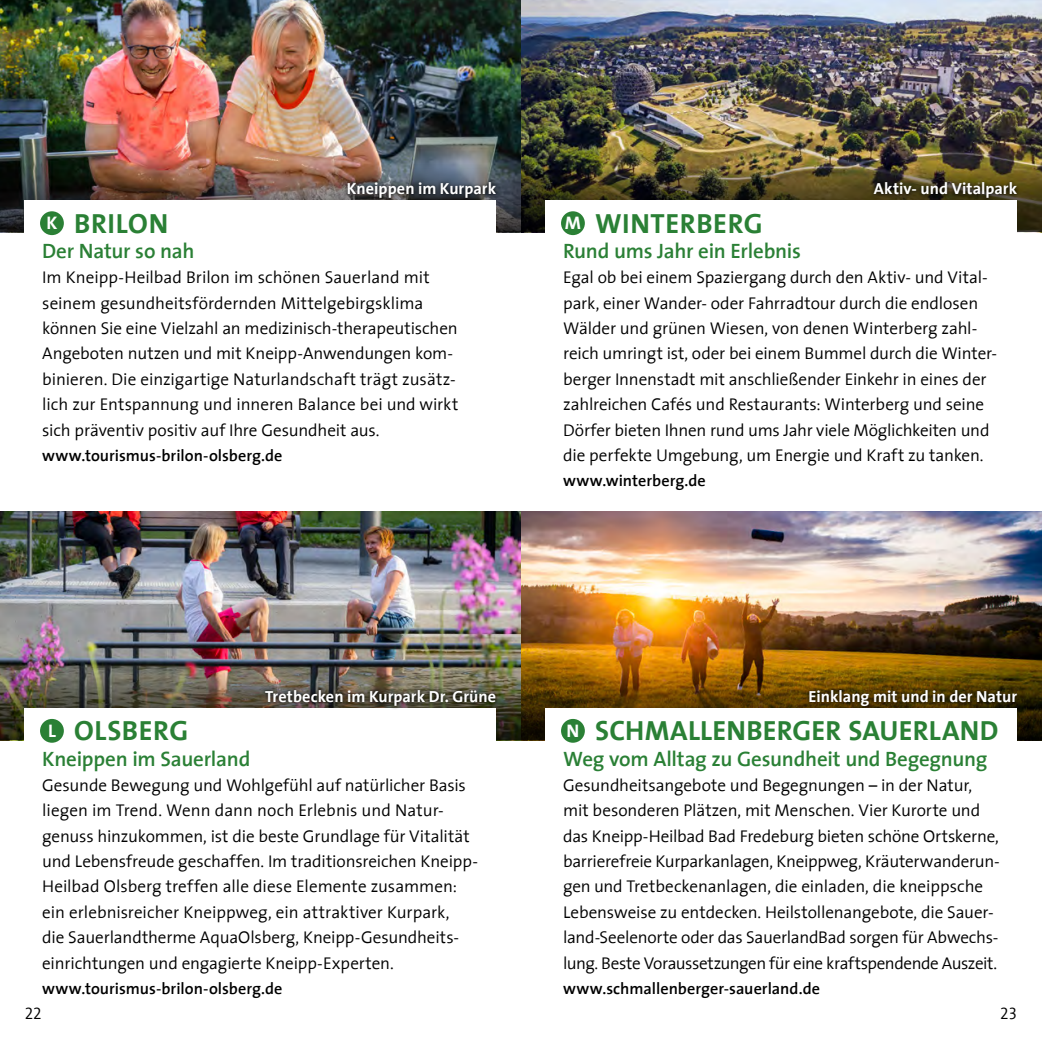
<style>
.page{position:relative;width:1042px;height:1042px;background:#fff}
.page>*{position:absolute;margin:0;border:0;box-sizing:border-box;transform-origin:0 0}
.t1{font:700 28px "The Sans";letter-spacing:.01em;color:#2a8035}
.t2{font:600 21px "The Sans";letter-spacing:-.01em;color:#2a8035}
.t3{font:300 17.15px/25.4px "The Sans";letter-spacing:-.01em;color:#000}
.t4{font:16.62px "The Sans Semi Light Caps";color:#000}
.t5{font:600 16.1px "The Sans";color:#000}
.t6{font:700 16.1px "The Sans";letter-spacing:.005em;color:#fff}
.s1{font-family:"The Sans Bold Bold 7";font-weight:400;font-size:18.38px;color:#fff}
</style>
<div class="page">
<img style="left:521px;top:511px;width:521px;height:160px">
<img style="left:0;top:0;width:1042px;height:163px">
<svg style="left:521px;top:671px;width:521px;height:69px;background:#6c4907"></svg>
<img style="left:521px;top:163px;width:521px;height:69px">
<svg style="left:805px;top:685px;width:216px;height:25px;background:#48370b"></svg>
<svg style="left:869px;top:179px;width:152px;height:24px;background:#423c20"></svg>
<div style="left:546px;top:201px;width:471px;height:44px;background:#fff"></div>
<div style="left:546px;top:709px;width:471px;height:44px;background:#fff"></div>
<div style="left:561px;top:211px;width:24px;height:24px;background:#2a8035;border-radius:50%"></div>
<div style="left:561px;top:719px;width:24px;height:24px;background:#2a8035;border-radius:50%"></div>
<img style="left:0;top:511px;width:521px;height:160px">
<img style="left:0;top:671px;width:521px;height:69px">
<img style="left:0;top:163px;width:521px;height:69px">
<svg style="left:344px;top:178px;width:156px;height:24px;background:#484a4f"></svg>
<div style="left:25px;top:201px;width:471px;height:44px;background:#fff"></div>
<div style="left:25px;top:708px;width:471px;height:45px;background:#fff"></div>
<div style="left:40px;top:211px;width:24px;height:24px;background:#2a8035;border-radius:50%"></div>
<img style="left:261px;top:685px;width:239px;height:25px">
<div style="left:40px;top:719px;width:24px;height:24px;background:#2a8035;border-radius:50%"></div>
<p class="t6" style="left:347px;top:175px;width:151px">Kneippen im Kurpark</p>
<p class="t6" style="left:874px;top:175px;width:145px">Aktiv- und Vitalpark</p>
<h1 class="t1" style="left:46px;top:200px;width:123px"><span class="s1">K</span> BRILON</h1>
<h1 class="t1" style="left:565px;top:200px;width:199px"><span class="s1">M</span> WINTERBERG</h1>
<p class="t2" style="left:42px;top:233px;width:154px">Der Natur so nah</p>
<p class="t3" style="left:42px;top:264px;width:418px">Im Kneipp-Heilbad Brilon im schönen Sauerland mit seinem gesundheitsfördernden Mittelgebirgsklima können Sie eine Vielzahl an medizinisch-therapeutischen Angeboten nutzen und mit Kneipp-Anwendungen kom&shy;binieren. Die einzigartige Naturlandschaft trägt zusätz&shy;lich zur Entspannung und inneren Balance bei und wirkt sich präventiv positiv auf Ihre Gesundheit aus.</p>
<p class="t5" style="left:42px;top:442px;width:242px">www.tourismus-brilon-olsberg.de</p>
<p class="t2" style="left:563px;top:233px;width:239px">Rund ums Jahr ein Erlebnis</p>
<p class="t3" style="left:563px;top:264px;width:435px">Egal ob bei einem Spaziergang durch den Aktiv- und Vital&shy;park, einer Wander- oder Fahrradtour durch die endlosen Wälder und grünen Wiesen, von denen Winterberg zahl&shy;reich umringt ist, oder bei einem Bummel durch die Winter&shy;berger Innenstadt mit anschließender Einkehr in eines der zahlreichen Cafés und Restaurants: Winterberg und seine Dörfer bieten Ihnen rund ums Jahr viele Möglichkeiten und die perfekte Umgebung, um Energie und Kraft zu tanken.</p>
<p class="t5" style="left:563px;top:467px;width:144px">www.winterberg.de</p>
<p class="t6" style="left:265px;top:683px;width:232px">Tretbecken im Kurpark Dr. Grüne</p>
<p class="t6" style="left:808px;top:683px;width:210px">Einklang mit und in der Natur</p>
<h1 class="t1" style="left:48px;top:707px;width:142px"><span class="s1">L</span> OLSBERG</h1>
<h1 class="t1" style="left:566px;top:707px;width:433px"><span class="s1">N</span> SCHMALLENBERGER SAUERLAND</h1>
<p class="t2" style="left:42px;top:741px;width:210px">Kneippen im Sauerland</p>
<p class="t3" style="left:42px;top:772px;width:437px">Gesunde Bewegung und Wohlgefühl auf natürlicher Basis liegen im Trend. Wenn dann noch Erlebnis und Natur&shy;genuss hinzukommen, ist die beste Grundlage für Vitalität und Lebensfreude geschaffen. Im traditionsreichen Kneipp-Heilbad Olsberg treffen alle diese Elemente zusammen: ein erlebnisreicher Kneippweg, ein attraktiver Kurpark,<br>die Sauerlandtherme AquaOlsberg, Kneipp-Gesundheits&shy;einrichtungen und engagierte Kneipp-Experten.</p>
<p class="t5" style="left:42px;top:975px;width:242px">www.tourismus-brilon-olsberg.de</p>
<p class="t2" style="left:563px;top:741px;width:426px">Weg vom Alltag zu Gesundheit und Begegnung</p>
<p class="t3" style="left:563px;top:772px;width:438px">Gesundheitsangebote und Begegnungen – in der Natur, mit besonderen Plätzen, mit Menschen. Vier Kurorte und das Kneipp-Heilbad Bad Fredeburg bieten schöne Ortskerne, barrierefreie Kurparkanlagen, Kneippweg, Kräuterwanderun&shy;gen und Tretbeckenanlagen, die einladen, die kneippsche Lebensweise zu entdecken. Heilstollenangebote, die Sauer&shy;land-Seelenorte oder das SauerlandBad sorgen für Abwechs&shy;lung. Beste Voraussetzungen für eine kraftspendende Auszeit.</p>
<p class="t5" style="left:563px;top:975px;width:258px">www.schmallenberger-sauerland.de</p>
<p class="t4" style="left:25px;top:1000px;width:18px">22</p>
<p class="t4" style="left:1000px;top:1000px;width:18px">23</p>
</div>
